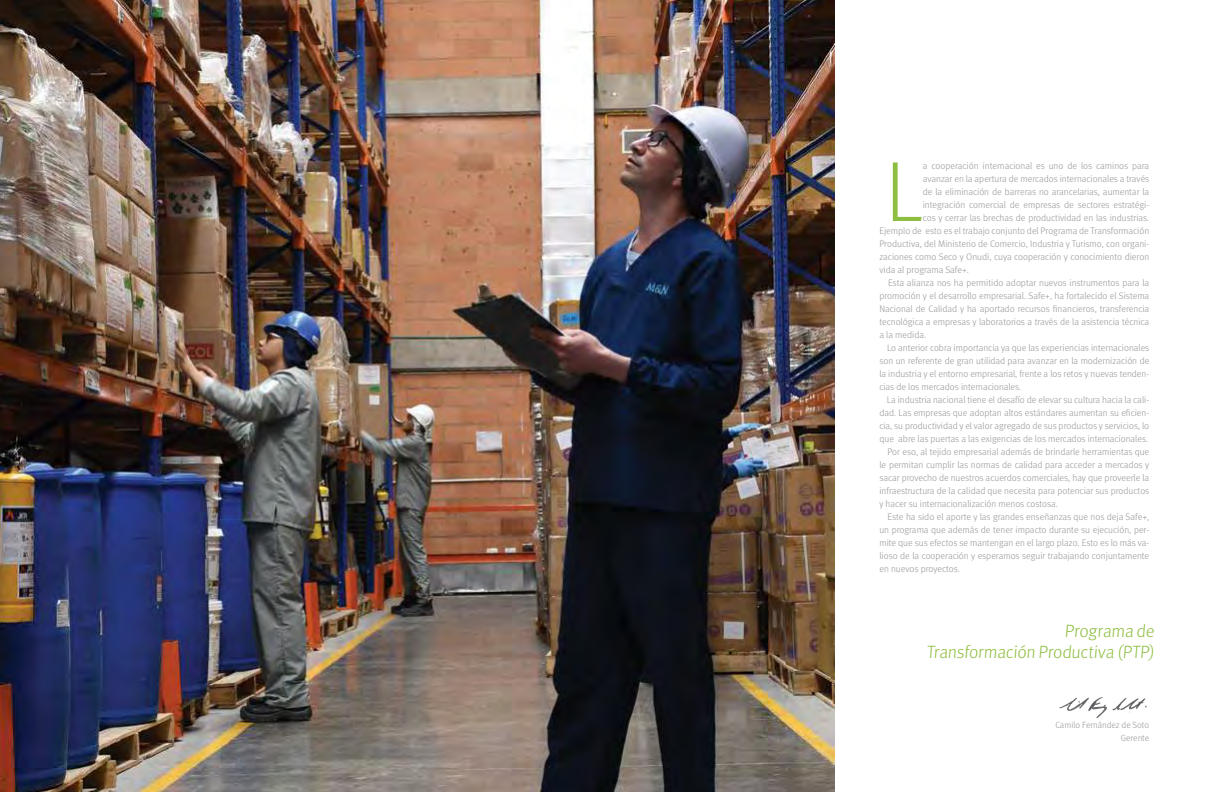
<style>
.page{position:relative;width:1224px;height:792px;background:#fff}
.page>*{position:absolute;margin:0;border:0;box-sizing:border-box;transform-origin:0 0}
.t1{font:300 85.3px "Meta Pro";color:#8ebe3f}
.t2{font:300 17.8px/21.4px "Meta Pro";color:#8ebe3f;text-align:right}
.t3{font:300 9.5px "Meta Pro";color:#939598}
.t4{font:300 9px/13px "Meta Pro";color:#939598;text-align:right}
</style>
<div class="page">
<svg style="left:1059px;top:697px;width:88px;height:21px"></svg>
<img style="left:0;top:0;width:834px;height:792px">
<h1 class="t1" style="left:885px;top:130px;width:39px">L</h1>
<p class="t3" style="left:923px;top:159px;width:228px">a cooperación internacional es uno de los caminos para</p>
<p class="t3" style="left:923px;top:172px;width:228px">avanzar en la apertura de mercados internacionales a través</p>
<p class="t3" style="left:923px;top:185px;width:228px">de la eliminación de barreras no arancelarias, aumentar la</p>
<p class="t3" style="left:923px;top:198px;width:228px">integración comercial de empresas de sectores estratégi-</p>
<p class="t3" style="left:923px;top:211px;width:228px">cos y cerrar las brechas de productividad en las industrias.</p>
<p class="t3" style="left:879px;top:224px;width:271px">Ejemplo de esto es el trabajo conjunto del Programa de Transformación</p>
<p class="t3" style="left:879px;top:237px;width:271px">Productiva, del Ministerio de Comercio, Industria y Turismo, con organi-</p>
<p class="t3" style="left:879px;top:250px;width:271px">zaciones como Seco y Onudi, cuya cooperación y conocimiento dieron</p>
<p class="t3" style="left:879px;top:263px;width:91px">vida al programa Safe+.</p>
<p class="t3" style="left:888px;top:276px;width:263px">Esta alianza nos ha permitido adoptar nuevos instrumentos para la</p>
<p class="t3" style="left:879px;top:289px;width:271px">promoción y el desarrollo empresarial. Safe+, ha fortalecido el Sistema</p>
<p class="t3" style="left:879px;top:302px;width:271px">Nacional de Calidad y ha aportado recursos financieros, transferencia</p>
<p class="t3" style="left:879px;top:315px;width:271px">tecnológica a empresas y laboratorios a través de la asistencia técnica</p>
<p class="t3" style="left:879px;top:328px;width:48px">a la medida.</p>
<p class="t3" style="left:887px;top:341px;width:264px">Lo anterior cobra importancia ya que las experiencias internacionales</p>
<p class="t3" style="left:879px;top:354px;width:271px">son un referente de gran utilidad para avanzar en la modernización de</p>
<p class="t3" style="left:879px;top:367px;width:271px">la industria y el entorno empresarial, frente a los retos y nuevas tenden-</p>
<p class="t3" style="left:879px;top:380px;width:144px">cias de los mercados internacionales.</p>
<p class="t3" style="left:887px;top:393px;width:264px">La industria nacional tiene el desafío de elevar su cultura hacia la cali-</p>
<p class="t3" style="left:879px;top:406px;width:271px">dad. Las empresas que adoptan altos estándares aumentan su eficien-</p>
<p class="t3" style="left:879px;top:419px;width:271px">cia, su productividad y el valor agregado de sus productos y servicios, lo</p>
<p class="t3" style="left:879px;top:432px;width:270px">que abre las puertas a las exigencias de los mercados internacionales.</p>
<p class="t3" style="left:887px;top:445px;width:263px">Por eso, al tejido empresarial además de brindarle herramientas que</p>
<p class="t3" style="left:879px;top:458px;width:271px">le permitan cumplir las normas de calidad para acceder a mercados y</p>
<p class="t3" style="left:879px;top:471px;width:271px">sacar provecho de nuestros acuerdos comerciales, hay que proveerle la</p>
<p class="t3" style="left:879px;top:484px;width:271px">infraestructura de la calidad que necesita para potenciar sus productos</p>
<p class="t3" style="left:879px;top:497px;width:180px">y hacer su internacionalización menos costosa.</p>
<p class="t3" style="left:888px;top:510px;width:263px">Este ha sido el aporte y las grandes enseñanzas que nos deja Safe+,</p>
<p class="t3" style="left:879px;top:523px;width:271px">un programa que además de tener impacto durante su ejecución, per-</p>
<p class="t3" style="left:879px;top:536px;width:271px">mite que sus efectos se mantengan en el largo plazo. Esto es lo más va-</p>
<p class="t3" style="left:879px;top:549px;width:271px">lioso de la cooperación y esperamos seguir trabajando conjuntamente</p>
<p class="t3" style="left:879px;top:562px;width:82px">en nuevos proyectos.</p>
<h2 class="t2" style="left:927px;top:619px;width:231px">Programa de<br>Transformación Productiva (PTP)</h2>
<p class="t4" style="left:1055px;top:718px;width:95px">Camilo Fernández de Soto<br>Gerente</p>
</div>
